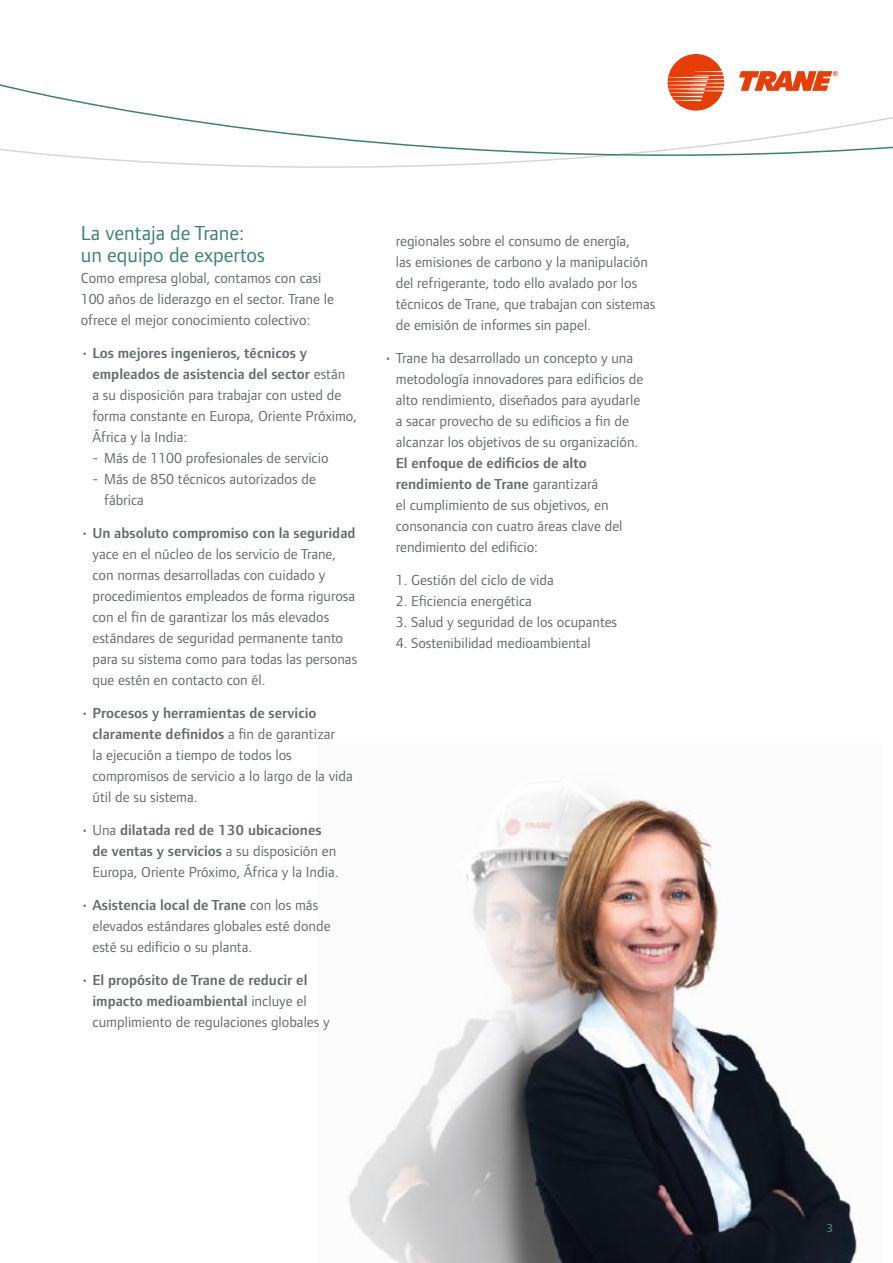
<style>
.page{position:relative;width:893px;height:1263px;background:#fff}
.page>*{position:absolute;margin:0;border:0;box-sizing:border-box;transform-origin:0 0}
.t1{font:21px/21.3px "Foundry Form Sans";color:#398371}
.t2{font:15px/21px "Foundry Form Sans";color:#666b6e}
.t3{font:600 15px/21px "Foundry Form Sans";color:#666b6e}
.t4{font:600 12px "Foundry Form Sans";color:#398371}
.s1{font-weight:600}
.s2{font-weight:400}
</style>
<div class="page">
<img style="left:348px;top:789px;width:509px;height:474px">
<svg style="left:668px;top:54px;width:56px;height:30px"></svg>
<svg style="left:739px;top:71px;width:99px;height:13px"></svg>
<svg style="left:0;top:84px;width:893px;height:83px"></svg>
<h1 class="t1" style="left:81px;top:223px;width:186px">La ventaja de Trane: un equipo de expertos</h1>
<p class="t2" style="left:81px;top:267px;width:255px">Como empresa global, contamos con casi<br>100 años de liderazgo en el sector. Trane le ofrece el mejor conocimiento colectivo:</p>
<p class="t2" style="left:92px;top:343px;width:266px;text-indent:-12px">• <span class="s1">Los mejores ingenieros, técnicos y empleados de asistencia del sector</span> están<br>a su disposición para trabajar con usted de forma constante en Europa, Oriente Próximo, África y la India:</p>
<p class="t2" style="left:92px;top:448px;width:238px">- Más de 1100 profesionales de servicio</p>
<p class="t2" style="left:104px;top:469px;width:213px;text-indent:-12px">- Más de 850 técnicos autorizados de fábrica</p>
<p class="t2" style="left:93px;top:523px;width:266px;text-indent:-12px">• <span class="s1">Un absoluto compromiso con la seguridad </span>yace en el núcleo de los servicio de Trane, con normas desarrolladas con cuidado y procedimientos empleados de forma rigurosa con el fin de garantizar los más elevados estándares de seguridad permanente tanto para su sistema como para todas las personas que estén en contacto con él.</p>
<p class="t2" style="left:93px;top:703px;width:262px;text-indent:-12px">• <span class="s1">Procesos y herramientas de servicio claramente definidos</span> a fin de garantizar<br>la ejecución a tiempo de todos los compromisos de servicio a lo largo de la vida útil de su sistema.</p>
<p class="t2" style="left:93px;top:820px;width:247px;text-indent:-12px">• Una <span class="s1">dilatada red de 130 ubicaciones de ventas y servicios</span> a su disposición en<br>Europa, Oriente Próximo, África y la India.</p>
<p class="t2" style="left:93px;top:895px;width:240px;text-indent:-12px">• <span class="s1">Asistencia local de Trane</span> con los más elevados estándares globales esté donde esté su edificio o su planta.</p>
<p class="t3" style="left:93px;top:970px;width:239px;text-indent:-12px"><span class="s2">•</span> El propósito de Trane de reducir el impacto medioambiental <span class="s2">incluye el cumplimiento de regulaciones globales y</span></p>
<p class="t2" style="left:396px;top:231px;width:261px">regionales sobre el consumo de energía,<br>las emisiones de carbono y la manipulación del refrigerante, todo ello avalado por los técnicos de Trane, que trabajan con sistemas de emisión de informes sin papel.</p>
<p class="t2" style="left:396px;top:348px;width:249px;text-indent:-12px">• Trane ha desarrollado un concepto y una metodología innovadores para edificios de alto rendimiento, diseñados para ayudarle a sacar provecho de su edificios a fin de alcanzar los objetivos de su organización.</p>
<p class="t2" style="left:396px;top:453px;width:228px"><span class="s1">El enfoque de edificios de alto rendimiento de Trane</span> garantizará<br>el cumplimiento de sus objetivos, en consonancia con cuatro áreas clave del rendimiento del edificio:</p>
<p class="t2" style="left:396px;top:570px;width:160px">1. Gestión del ciclo de vida</p>
<p class="t2" style="left:396px;top:591px;width:138px">2. Eficiencia energética</p>
<p class="t2" style="left:396px;top:612px;width:223px">3. Salud y seguridad de los ocupantes</p>
<p class="t2" style="left:396px;top:633px;width:196px">4. Sostenibilidad medioambiental</p>
<p class="t4" style="left:826px;top:1220px;width:9px">3</p>
</div>
